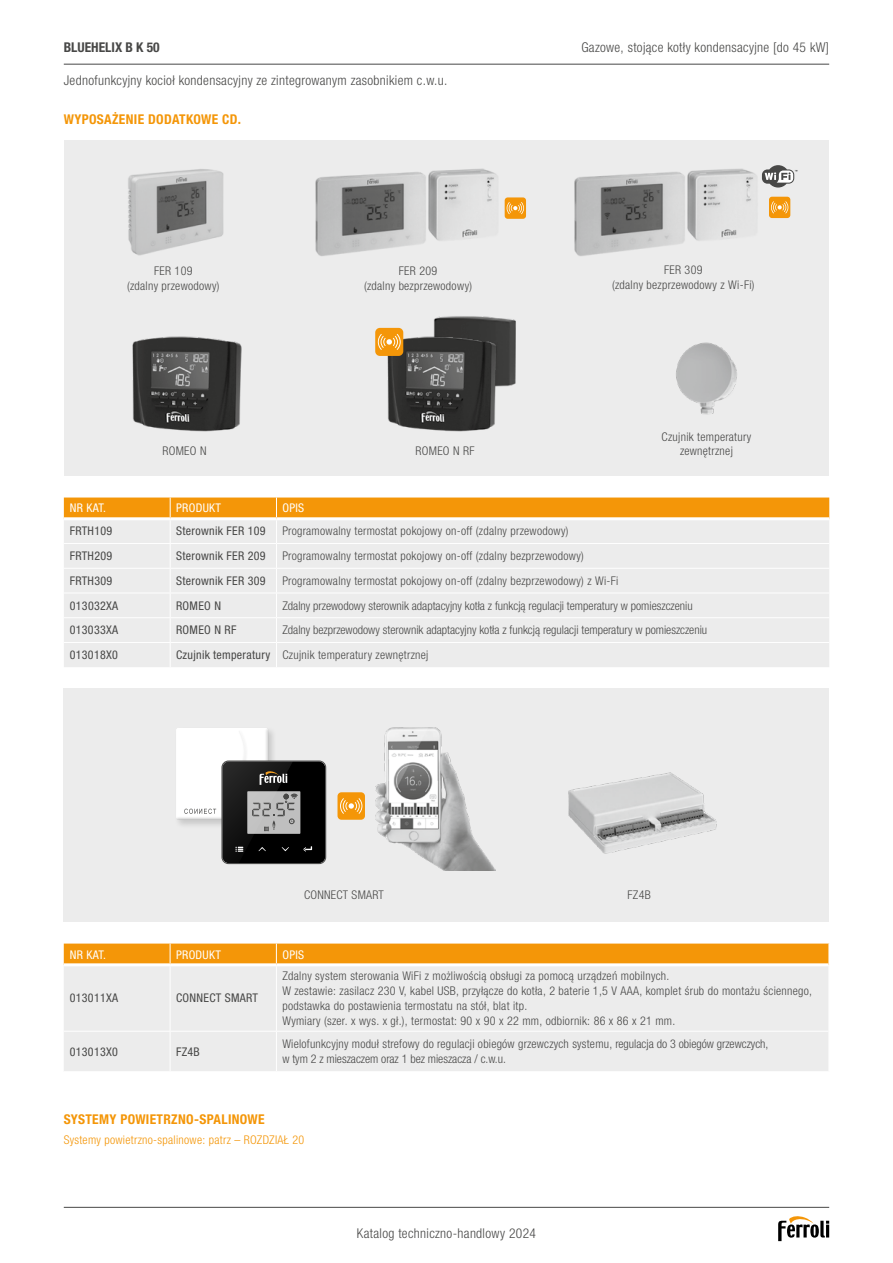
<style>
.page{position:relative;width:893px;height:1263px;background:#fff}
.page>*{position:absolute;margin:0;border:0;box-sizing:border-box;transform-origin:0 0}
.t1{font:300 condensed 13.5px "Helvetica Neue LTW1 G";letter-spacing:.025em;color:#484847}
.t2{font:700 condensed 13.5px "Helvetica Neue LTW1 G";letter-spacing:.025em;color:#f49608}
.t3{font:700 condensed 13.5px "Helvetica Neue LTW1 G";color:#484847}
.t4{font:300 condensed 12px/15px "Helvetica Neue LTW1 G";letter-spacing:.025em;color:#484847;text-align:center}
.t5{font:300 condensed 12px "Helvetica Neue LTW1 G";color:#484847}
.t6{font:condensed 12px "Helvetica Neue LTW1 G";letter-spacing:.025em;color:#484847}
.t7{font:300 condensed 12px "Helvetica Neue LTW1 G";letter-spacing:.025em;color:#f49608}
.t8{font:condensed 12px "Helvetica Neue LTW1 G";letter-spacing:.025em;color:#fff}
.s1{font-weight:400}
</style>
<div class="page">
<hr style="left:64px;top:1207px;width:765px;height:1px;background:#484847">
<svg style="left:778px;top:1216px;width:51px;height:25px"></svg>
<hr style="left:64px;top:64px;width:765px;height:1px;background:#484847">
<div style="left:64px;top:688px;width:765px;height:234px;background:#ececec"></div>
<img style="left:568px;top:772px;width:149px;height:82px">
<div style="left:337px;top:792px;width:28px;height:28px;background:#f49608;border-radius:4px"></div>
<svg style="left:340px;top:798px;width:22px;height:16px"></svg>
<img style="left:375px;top:727px;width:120px;height:143px">
<div style="left:174px;top:726px;width:104px;height:103px;background:#000;opacity:.15"></div>
<div style="left:174px;top:726px;width:95px;height:95px;background:#000;opacity:.25"></div>
<div style="left:226px;top:727px;width:21px;height:91px;background:#fff"></div>
<div style="left:228px;top:729px;width:21px;height:91px;background:#fff"></div>
<svg style="left:184px;top:809px;width:32px;height:5px"></svg>
<div style="left:222px;top:761px;width:103px;height:102px;background:#000;border-radius:6px"></div>
<svg style="left:222px;top:730px;width:90px;height:133px"></svg>
<div style="left:64px;top:140px;width:765px;height:336px;background:#ececec"></div>
<img style="left:676px;top:342px;width:61px;height:73px">
<img style="left:132px;top:336px;width:110px;height:95px">
<img style="left:433px;top:316px;width:83px;height:71px">
<img style="left:387px;top:336px;width:110px;height:95px">
<div style="left:375px;top:328px;width:28px;height:28px;background:#f49608;border-radius:5px"></div>
<svg style="left:378px;top:334px;width:23px;height:16px"></svg>
<img style="left:128px;top:169px;width:96px;height:87px">
<div style="left:505px;top:197px;width:21px;height:22px;background:#f49608;border-radius:3px"></div>
<svg style="left:507px;top:202px;width:17px;height:12px"></svg>
<img style="left:315px;top:168px;width:183px;height:88px">
<svg style="left:762px;top:165px;width:35px;height:23px"></svg>
<div style="left:769px;top:197px;width:21px;height:21px;background:#f49608;border-radius:3px"></div>
<svg style="left:771px;top:201px;width:17px;height:13px"></svg>
<img style="left:574px;top:168px;width:188px;height:88px">
<div style="left:64px;top:966px;width:764px;height:105px;background:#ececec"></div>
<hr style="left:276px;top:966px;width:1px;height:65px;background:#fff">
<hr style="left:170px;top:1031px;width:1px;height:40px;background:#fff">
<hr style="left:276px;top:1031px;width:1px;height:40px;background:#fff">
<div style="left:64px;top:943px;width:765px;height:22px;background:#f49608"></div>
<hr style="left:170px;top:966px;width:1px;height:65px;background:#fff">
<hr style="left:64px;top:1031px;width:106px;height:1px;background:#fff">
<hr style="left:170px;top:1031px;width:106px;height:1px;background:#fff">
<hr style="left:276px;top:1031px;width:552px;height:1px;background:#fff">
<hr style="left:64px;top:963px;width:106px;height:3px;background:#fff">
<hr style="left:170px;top:963px;width:106px;height:3px;background:#fff">
<hr style="left:276px;top:963px;width:552px;height:3px;background:#fff">
<svg style="left:64px;top:497px;width:765px;height:170px;background:#ede2d1"></svg>
<hr style="left:64px;top:543px;width:106px;height:1px;background:#fff">
<hr style="left:170px;top:543px;width:106px;height:1px;background:#fff">
<hr style="left:276px;top:543px;width:553px;height:1px;background:#fff">
<hr style="left:64px;top:617px;width:106px;height:1px;background:#fff">
<hr style="left:170px;top:617px;width:106px;height:1px;background:#fff">
<hr style="left:276px;top:617px;width:553px;height:1px;background:#fff">
<hr style="left:64px;top:517px;width:106px;height:3px;background:#fff">
<hr style="left:170px;top:517px;width:106px;height:3px;background:#fff">
<hr style="left:276px;top:517px;width:553px;height:3px;background:#fff">
<p class="t3" style="left:64px;top:39px;width:97px">BLUEHELIX B K 50</p>
<p class="t1" style="left:64px;top:72px;width:385px">Jednofunkcyjny kocioł kondensacyjny ze zintegrowanym zasobnikiem c.w.u.</p>
<p class="t2" style="left:64px;top:112px;width:179px">WYPOSAŻENIE DODATKOWE CD.</p>
<p class="t1" style="left:581px;top:40px;width:249px">Gazowe, stojące kotły kondensacyjne [do 45 kW]</p>
<p class="t4" style="left:127px;top:263px;width:94px">FER 109<br>(zdalny przewodowy)</p>
<p class="t4" style="left:364px;top:263px;width:109px">FER 209<br>(zdalny bezprzewodowy)</p>
<p class="t4" style="left:612px;top:263px;width:144px">FER 309<br>(zdalny bezprzewodowy z Wi-Fi)</p>
<p class="t4" style="left:162px;top:443px;width:46px">ROMEO N</p>
<p class="t4" style="left:416px;top:443px;width:60px">ROMEO N RF</p>
<p class="t4" style="left:662px;top:429px;width:91px;line-height:14.4px">Czujnik temperatury zewnętrznej</p>
<p class="t8" style="left:70px;top:501px;width:38px">NR KAT.</p>
<p class="t8" style="left:176px;top:501px;width:46px">PRODUKT</p>
<p class="t8" style="left:282px;top:501px;width:23px">OPIS</p>
<p class="t6" style="left:70px;top:524px;width:44px">FRTH109</p>
<p class="t6" style="left:176px;top:524px;width:91px">Sterownik FER 109</p>
<p class="t4" style="left:282px;top:524px;width:288px">Programowalny termostat pokojowy on-off (zdalny przewodowy)</p>
<p class="t6" style="left:70px;top:549px;width:44px">FRTH209</p>
<p class="t6" style="left:176px;top:549px;width:91px">Sterownik FER 209</p>
<p class="t4" style="left:282px;top:548px;width:303px">Programowalny termostat pokojowy on-off (zdalny bezprzewodowy)</p>
<p class="t6" style="left:70px;top:574px;width:44px">FRTH309</p>
<p class="t6" style="left:176px;top:574px;width:91px">Sterownik FER 309</p>
<p class="t4" style="left:282px;top:573px;width:338px">Programowalny termostat pokojowy on-off (zdalny bezprzewodowy) z Wi-Fi</p>
<p class="t6" style="left:70px;top:598px;width:50px">013032XA</p>
<p class="t6" style="left:176px;top:598px;width:46px">ROMEO N</p>
<p class="t5" style="left:282px;top:598px;width:412px">Zdalny przewodowy sterownik adaptacyjny kotła z funkcją regulacji temperatury w pomieszczeniu</p>
<p class="t6" style="left:70px;top:623px;width:50px">013033XA</p>
<p class="t6" style="left:176px;top:623px;width:62px">ROMEO N RF</p>
<p class="t5" style="left:282px;top:623px;width:426px">Zdalny bezprzewodowy sterownik adaptacyjny kotła z funkcją regulacji temperatury w pomieszczeniu</p>
<p class="t6" style="left:70px;top:648px;width:50px">013018X0</p>
<p class="t4" style="left:176px;top:647px;width:254px"><span class="s1">Czujnik temperatury</span> Czujnik temperatury zewnętrznej</p>
<p class="t4" style="left:304px;top:887px;width:81px">CONNECT SMART</p>
<p class="t4" style="left:627px;top:887px;width:25px">FZ4B</p>
<p class="t8" style="left:70px;top:947px;width:38px">NR KAT.</p>
<p class="t8" style="left:176px;top:947px;width:46px">PRODUKT</p>
<p class="t8" style="left:282px;top:947px;width:23px">OPIS</p>
<p class="t6" style="left:70px;top:991px;width:50px">013011XA</p>
<p class="t6" style="left:176px;top:991px;width:84px">CONNECT SMART</p>
<p class="t4" style="left:282px;top:968px;width:531px;text-align:left">Zdalny system sterowania WiFi z możliwością obsługi za pomocą urządzeń mobilnych.<br>W zestawie: zasilacz 230 V, kabel USB, przyłącze do kotła, 2 baterie 1,5 V AAA, komplet śrub do montażu ściennego, podstawka do postawienia termostatu na stół, blat itp.<br>Wymiary (szer. x wys. x gł.), termostat: 90 x 90 x 22 mm, odbiornik: 86 x 86 x 21 mm.</p>
<p class="t6" style="left:70px;top:1044px;width:50px">013013X0</p>
<p class="t6" style="left:176px;top:1044px;width:25px">FZ4B</p>
<p class="t4" style="left:282px;top:1036px;width:488px;text-align:left">Wielofunkcyjny moduł strefowy do regulacji obiegów grzewczych systemu, regulacja do 3 obiegów grzewczych, w tym 2 z mieszaczem oraz 1 bez mieszacza / c.w.u.</p>
<p class="t2" style="left:64px;top:1111px;width:202px">SYSTEMY POWIETRZNO-SPALINOWE</p>
<p class="t7" style="left:64px;top:1132px;width:242px">Systemy powietrzno-spalinowe: patrz – ROZDZIAŁ 20</p>
<p class="t1" style="left:357px;top:1225px;width:181px">Katalog techniczno-handlowy 2024</p>
</div>
